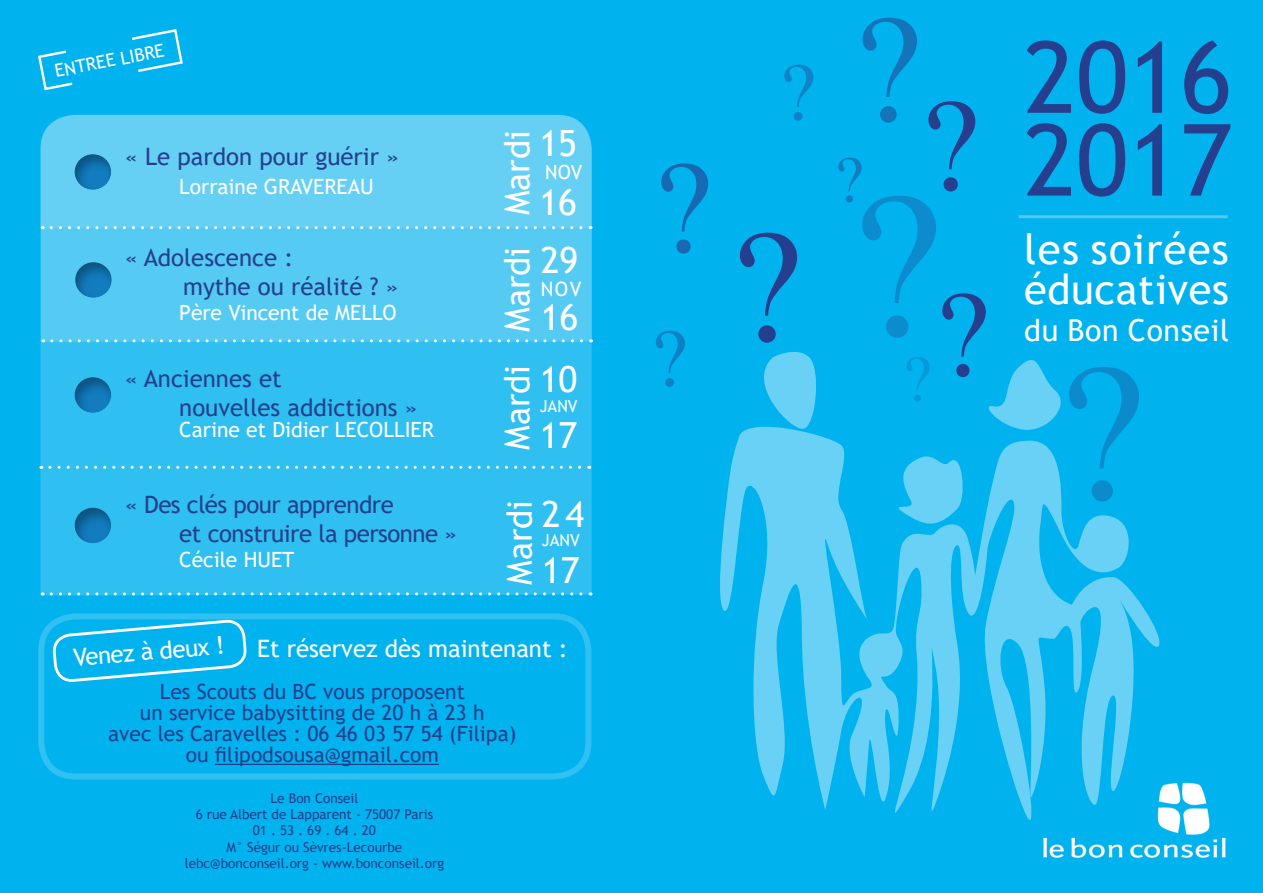
<style>
.page{position:relative;width:1263px;height:893px;background:#00b3ef}
.page>*{position:absolute;margin:0;border:0;box-sizing:border-box;transform-origin:0 0}
.t1{font:195px "Times New Roman";color:#127cbf}
.t2{font:159.45px "Times New Roman";color:#253f8e}
.t3{font:130.8px "Times New Roman";color:#253f8e}
.t4{font:121.2px "Times New Roman";color:#253f8e}
.t5{font:99.3px "Trebuchet MS";color:#253f8e}
.t6{font:81.3px "Times New Roman";color:#253f8e}
.t7{font:64.95px "Times New Roman";color:#127cbf}
.t8{font:42px "Trebuchet MS";letter-spacing:.03em;color:#fff}
.t9{font:41.55px "Trebuchet MS";letter-spacing:.015em;color:#fff}
.t10{font:36px "Trebuchet MS";color:#fff}
.t11{font:34.5px "Trebuchet MS";color:#fff}
.t12{font:30.3px "Trebuchet MS";letter-spacing:.02em;color:#fff}
.t13{font:24px/28.8px "Trebuchet MS";color:#253f8e}
.t14{font:24px "Trebuchet MS";letter-spacing:-.02em;color:#253f8e}
.t15{font:24px "Trebuchet MS";color:#fff}
.t16{font:21px/21px "Trebuchet MS";color:#253f8e;text-align:center}
.t17{font:21px "Trebuchet MS";color:#fff}
.t18{font:19.8px "Trebuchet MS";color:#fff}
.t19{font:19.5px "Trebuchet MS";color:#fff}
.t20{font:18px "Trebuchet MS";color:#fff}
.t21{font:16.5px "Trebuchet MS";color:#fff}
.t22{font:13.5px/16.2px "Trebuchet MS";color:#253f8e;text-align:center}
.s1{font-family:"Times New Roman";font-size:152.1px}
.s2{font-size:205.8px}
</style>
<div class="page">
<svg style="left:41px;top:115px;width:551px;height:480px;background:#45c6f2"></svg>
<svg style="left:51px;top:226px;width:540px;height:3px;background:#85d9f6"></svg>
<svg style="left:52px;top:339px;width:540px;height:3px;background:#76d5f5"></svg>
<svg style="left:50px;top:466px;width:540px;height:3px;background:#62cff4"></svg>
<div style="left:72px;top:148px;width:51px;height:42px;background:#231f20;opacity:.38"></div>
<div style="left:73px;top:254px;width:50px;height:44px;background:#231f20;opacity:.38"></div>
<div style="left:72px;top:370px;width:52px;height:43px;background:#231f20;opacity:.38"></div>
<div style="left:72px;top:501px;width:52px;height:42px;background:#231f20;opacity:.38"></div>
<img style="left:1043px;top:782px;width:183px;height:76px">
<div style="left:38px;top:613px;width:553px;height:166px;border:6px solid #fff;border-radius:34px"></div>
<hr style="left:215px;top:764px;width:224px;height:1px;background:#253f8e">
<svg style="left:38px;top:50px;width:35px;height:41px"></svg>
<svg style="left:132px;top:29px;width:51px;height:43px"></svg>
<svg style="left:51px;top:572px;width:540px;height:158px"></svg>
<svg style="left:764px;top:351px;width:52px;height:64px"></svg>
<svg style="left:988px;top:360px;width:73px;height:55px"></svg>
<svg style="left:720px;top:415px;width:441px;height:407px"></svg>
<hr style="left:1018px;top:215px;width:210px;height:3px;background:#5dc5f0">
<p class="t20" style="left:53px;top:60px;width:113px;rotate:-11deg">ENTREE LIBRE</p>
<p class="t13" style="left:125px;top:142px;width:275px">« Le pardon pour guérir »</p>
<p class="t17" style="left:179px;top:173px;width:196px">Lorraine GRAVEREAU</p>
<p class="t13" style="left:183px;top:243px;width:217px;text-indent:-58px">« Adolescence :<br>mythe ou réalité ? »</p>
<p class="t17" style="left:179px;top:299px;width:219px">Père Vincent de MELLO</p>
<p class="t13" style="left:179px;top:364px;width:240px;text-indent:-54px">« Anciennes et<br>nouvelles addictions »</p>
<p class="t17" style="left:179px;top:417px;width:256px">Carine et Didier LECOLLIER</p>
<p class="t14" style="left:125px;top:490px;width:270px">« Des clés pour apprendre</p>
<p class="t14" style="left:179px;top:518px;width:279px">et construire la personne »</p>
<p class="t17" style="left:179px;top:547px;width:117px">Cécile HUET</p>
<p class="t11" style="left:496px;top:215px;width:87px;rotate:-90deg">Mardi</p>
<p class="t11" style="left:496px;top:332px;width:87px;rotate:-90deg">Mardi</p>
<p class="t11" style="left:496px;top:450px;width:87px;rotate:-90deg">Mardi</p>
<p class="t10" style="left:539px;top:120px;width:39px">15</p>
<p class="t19" style="left:545px;top:160px;width:39px">NOV</p>
<p class="t10" style="left:539px;top:180px;width:39px">16</p>
<p class="t10" style="left:541px;top:237px;width:39px">29</p>
<p class="t18" style="left:541px;top:277px;width:42px">NOV</p>
<p class="t10" style="left:541px;top:295px;width:39px">16</p>
<p class="t10" style="left:540px;top:356px;width:39px">10</p>
<p class="t21" style="left:540px;top:395px;width:39px">JANV</p>
<p class="t10" style="left:540px;top:412px;width:39px">17</p>
<p class="t11" style="left:498px;top:585px;width:87px;rotate:-90deg">Mardi</p>
<p class="t10" style="left:542px;top:491px;width:44px">24</p>
<p class="t21" style="left:542px;top:530px;width:39px">JANV</p>
<p class="t10" style="left:542px;top:547px;width:39px">17</p>
<p class="t15" style="left:72px;top:643px;width:153px;rotate:-5deg">Venez à deux !</p>
<p class="t15" style="left:257px;top:633px;width:312px">Et réservez dès maintenant :</p>
<p class="t16" style="left:108px;top:681px;width:410px">Les Scouts du BC vous proposent<br>un service babysitting de 20 h à 23 h<br>avec les Caravelles : 06 46 03 57 54 (Filipa) ou filipodsousa@gmail.com</p>
<p class="t22" style="left:185px;top:790px;width:261px">Le Bon Conseil<br>6 rue Albert de Lapparent - 75007 Paris<br>01 . 53 . 69 . 64 . 20<br>M° Ségur ou Sèvres-Lecourbe lebc@bonconseil.org - www.bonconseil.org</p>
<h3 class="t3" style="left:655px;top:116px;width:60px">?</h3>
<h3 class="t6" style="left:652px;top:301px;width:38px">?</h3>
<p class="t5" style="left:856px;top:15px;width:378px"><span class="s1">?</span> 2016</p>
<p class="t5" style="left:1024px;top:98px;width:210px">2017</p>
<h3 class="t6" style="left:781px;top:35px;width:38px">?</h3>
<p class="t3" style="left:922px;top:54px;width:60px">?</p>
<p class="t7" style="left:835px;top:134px;width:30px">?</p>
<p class="t2" style="left:733px;top:175px;width:213px">? <span class="s2">?</span></p>
<p class="t8" style="left:1024px;top:222px;width:206px">les soirées</p>
<p class="t9" style="left:1024px;top:263px;width:206px">éducatives</p>
<p class="t12" style="left:1024px;top:311px;width:206px">du Bon Conseil</p>
<p class="t4" style="left:937px;top:249px;width:55px">?</p>
<h3 class="t7" style="left:903px;top:333px;width:30px">?</h3>
<h1 class="t1" style="left:1060px;top:296px;width:88px">?</h1>
</div>
